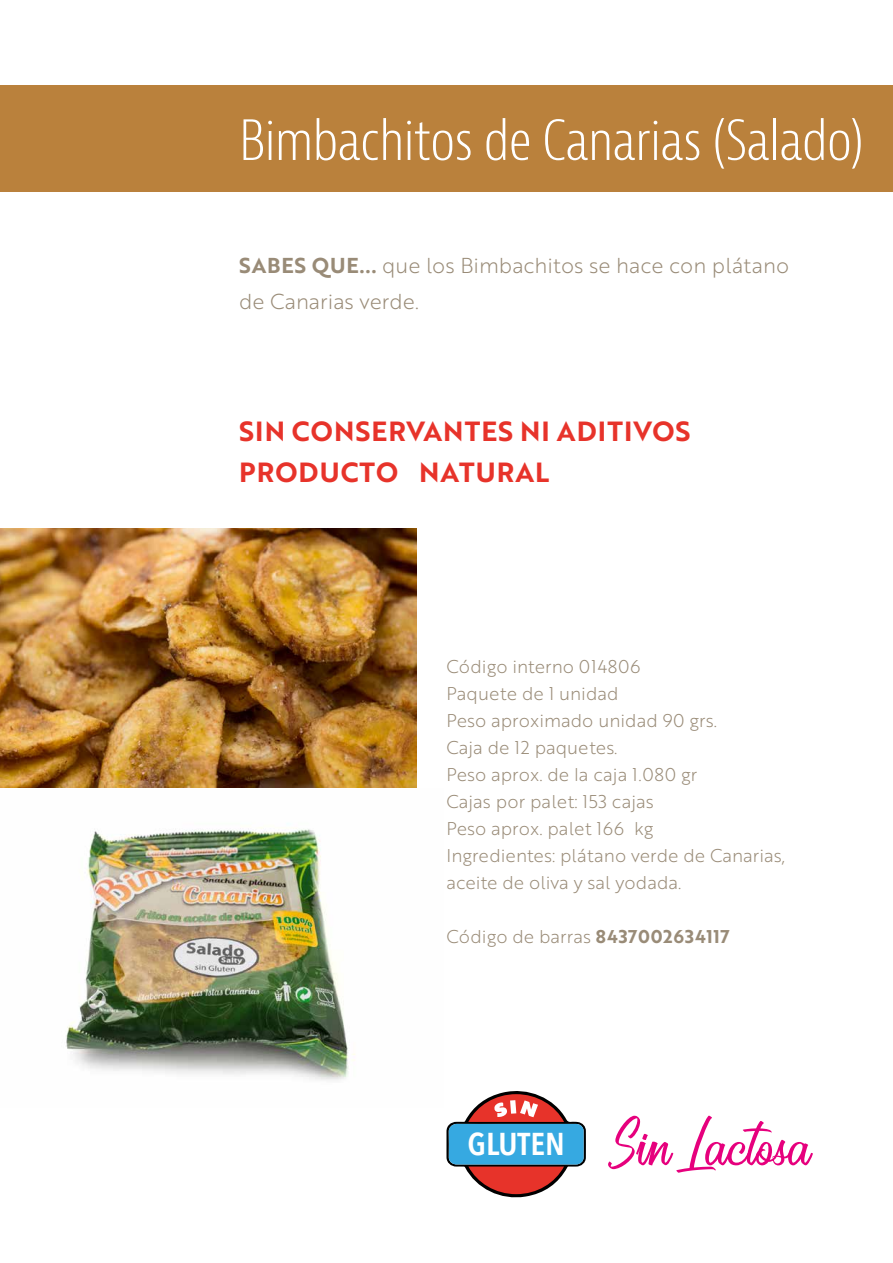
<style>
.page{position:relative;width:893px;height:1263px;background:#fff}
.page>*{position:absolute;margin:0;border:0;box-sizing:border-box;transform-origin:0 0}
.t1{font:300 condensed 54px "Bernina Sans";letter-spacing:-.01em;color:#fff}
.t2{font:600 31.5px "Avenir Next Condensed";color:#fff;scale:1.07 1}
.t3{font:27px/40.5px "Brother 1816 Bold";letter-spacing:.04em;color:#e7332a}
.t4{font:21px/36px "Brother 1816 Light";color:#998b77}
.t5{font:18px/27px "Brother 1816 Light";color:#998b77}
.s1{font-family:"Brother 1816 Bold"}
</style>
<div class="page">
<div style="left:0;top:85px;width:893px;height:106px;background:#ba813c"></div>
<svg style="left:446px;top:1091px;width:140px;height:107px"></svg>
<svg style="left:608px;top:1116px;width:205px;height:57px"></svg>
<img style="left:0;top:529px;width:416px;height:259px">
<img style="left:66px;top:823px;width:289px;height:257px">
<h1 class="t1" style="left:239px;top:107px;width:626px">Bimbachitos de Canarias (Salado)</h1>
<p class="t4" style="left:239px;top:247px;width:551px"><span class="s1">SABES QUE...</span> que los Bimbachitos se hace con plátano de Canarias verde.</p>
<h3 class="t3" style="left:239px;top:410px;width:453px">SIN CONSERVANTES NI ADITIVOS<br>PRODUCTO NATURAL</h3>
<p class="t5" style="left:446px;top:652px;width:340px">Código interno 014806<br>Paquete de 1 unidad<br>Peso aproximado unidad 90 grs.<br>Caja de 12 paquetes.<br>Peso aprox. de la caja 1.080 gr<br>Cajas por palet: 153 cajas<br>Peso aprox. palet 166 kg<br>Ingredientes: plátano verde de Canarias, aceite de oliva y sal yodada.</p>
<p class="t5" style="left:446px;top:922px;width:285px">Código de barras <span class="s1">8437002634117</span></p>
<h2 class="t2" style="left:467px;top:1116px;width:93px">GLUTEN</h2>
</div>
